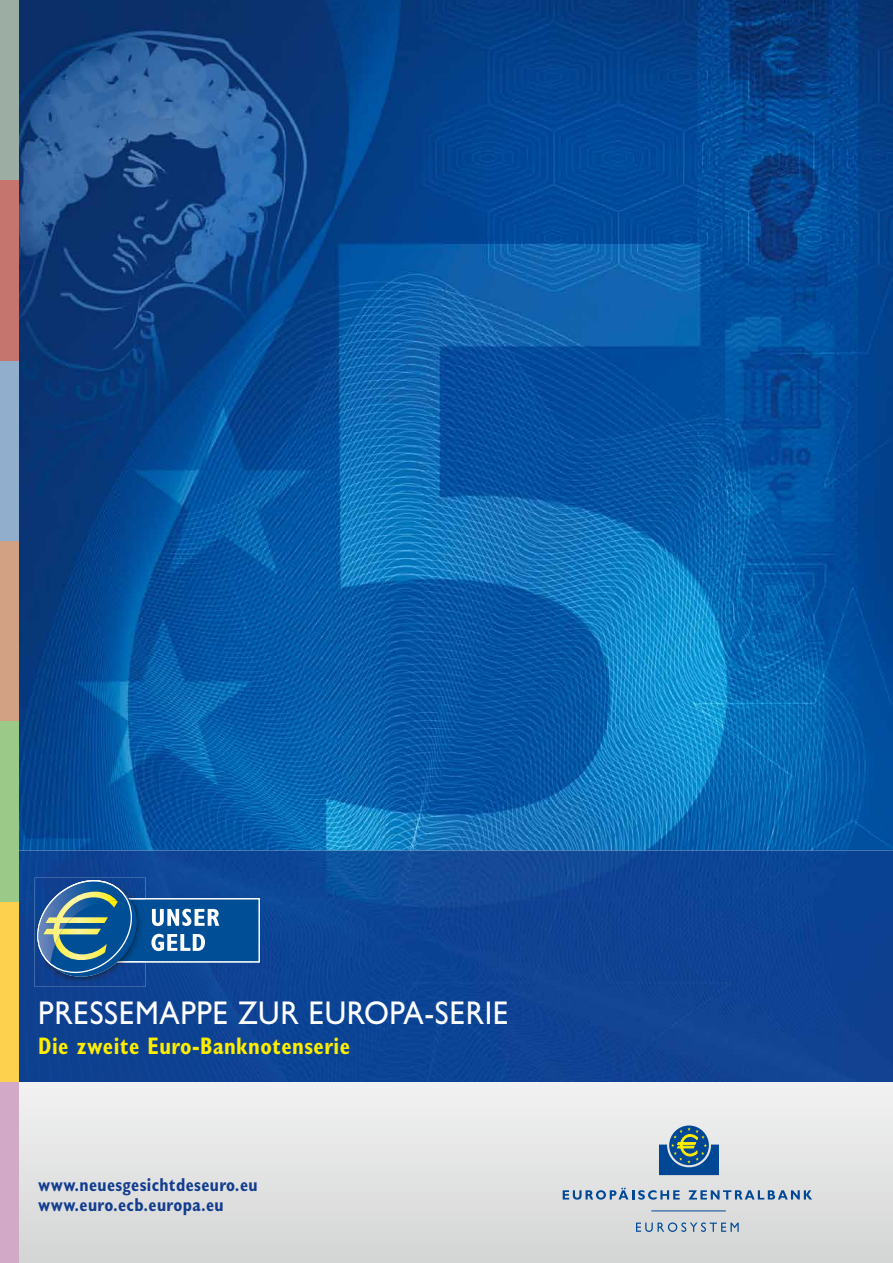
<style>
.page{position:relative;width:893px;height:1263px;background:#fff}
.page>*{position:absolute;margin:0;border:0;box-sizing:border-box;transform-origin:0 0}
.t1{font:500 33px "Gill Sans MT Pro";letter-spacing:.02em;color:#fff;scale:.92 1}
.t2{font:700 condensed 24px "Gill Sans MT Pro";letter-spacing:.02em;color:#ffed00;scale:.92 1}
.t3{font:700 condensed 18.75px/20.2px "Gill Sans MT Pro";letter-spacing:.02em;color:#133d8e;scale:.92 1}
</style>
<div class="page">
<img style="left:18px;top:0;width:875px;height:850px">
<img style="left:18px;top:850px;width:875px;height:49px">
<div style="left:18px;top:899px;width:34px;height:183px;background:#0f4090"></div>
<div style="left:210px;top:899px;width:683px;height:183px;background:#0e4394"></div>
<div style="left:52px;top:977px;width:158px;height:105px;background:#0e4091"></div>
<div style="left:0;top:1082px;width:893px;height:181px;background:linear-gradient(to bottom,#f2f2f2,#d4d4d5)"></div>
<img style="left:35px;top:878px;width:111px;height:109px">
<svg style="left:34px;top:880px;width:226px;height:97px;background:#30689d"></svg>
<svg style="left:669px;top:1125px;width:40px;height:40px"></svg>
<svg style="left:659px;top:1127px;width:60px;height:48px;background:#49799a"></svg>
<svg style="left:563px;top:1188px;width:117px;height:12px"></svg>
<svg style="left:688px;top:1190px;width:124px;height:9px"></svg>
<svg style="left:636px;top:1222px;width:103px;height:10px"></svg>
<hr style="left:651px;top:1210px;width:75px;height:1px;background:#004896">
<div style="left:0;top:0;width:18px;height:180px;background:#9cada3"></div>
<div style="left:0;top:180px;width:18px;height:181px;background:#c6746e"></div>
<div style="left:0;top:361px;width:18px;height:180px;background:#91afcc"></div>
<div style="left:0;top:541px;width:18px;height:181px;background:#d2a183"></div>
<div style="left:0;top:722px;width:18px;height:180px;background:#9bca88"></div>
<div style="left:0;top:902px;width:18px;height:180px;background:#fdd14d"></div>
<div style="left:0;top:1082px;width:18px;height:181px;background:#d2a9c7"></div>
<h1 class="t1" style="left:38px;top:993px;width:513px">PRESSEMAPPE ZUR EUROPA-SERIE</h1>
<p class="t2" style="left:38px;top:1031px;width:340px">Die zweite Euro-Banknotenserie</p>
<p class="t3" style="left:38px;top:1174px;width:240px">www.neuesgesichtdeseuro.eu www.euro.ecb.europa.eu</p>
</div>
